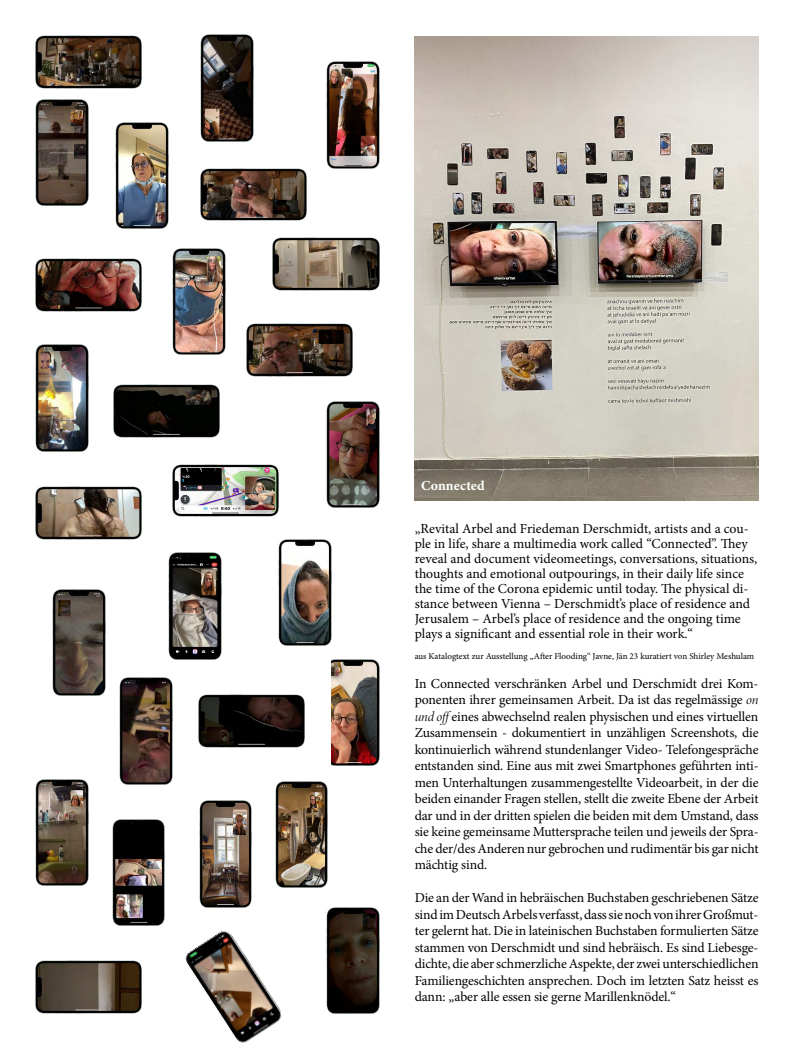
<style>
.page{position:relative;width:794px;height:1063px;background:#fff}
.page>*{position:absolute;margin:0;border:0;box-sizing:border-box;transform-origin:0 0}
.t1{font:13.75px/16.5px "Minion Pro";letter-spacing:-.005em;color:#000;text-align:justify}
.t2{font:13.75px "Minion Variable Concept";letter-spacing:.005em;color:#fff}
.t3{font:9px "Minion Pro";color:#000}
.s1{font-family:"Minion Variable Concept";font-style:italic}
</style>
<div class="page">
<img style="left:415px;top:37px;width:343px;height:463px">
<img style="left:35px;top:99px;width:53px;height:107px">
<img style="left:331px;top:659px;width:48px;height:107px">
<img style="left:326px;top:401px;width:53px;height:107px">
<img style="left:115px;top:122px;width:53px;height:107px">
<img style="left:112px;top:819px;width:53px;height:106px">
<img style="left:275px;top:781px;width:53px;height:107px">
<img style="left:36px;top:345px;width:53px;height:106px">
<img style="left:35px;top:780px;width:53px;height:106px">
<img style="left:119px;top:678px;width:53px;height:106px">
<img style="left:273px;top:237px;width:106px;height:53px">
<img style="left:52px;top:589px;width:53px;height:106px">
<img style="left:200px;top:35px;width:53px;height:106px">
<img style="left:199px;top:801px;width:53px;height:106px">
<img style="left:278px;top:540px;width:53px;height:106px">
<img style="left:168px;top:553px;width:53px;height:106px">
<img style="left:185px;top:930px;width:97px;height:113px">
<img style="left:173px;top:248px;width:52px;height:106px">
<img style="left:326px;top:62px;width:53px;height:106px">
<img style="left:326px;top:907px;width:53px;height:106px">
<img style="left:246px;top:324px;width:107px;height:52px">
<img style="left:35px;top:960px;width:106px;height:53px">
<img style="left:35px;top:35px;width:107px;height:53px">
<img style="left:200px;top:168px;width:106px;height:53px">
<img style="left:113px;top:385px;width:107px;height:52px">
<img style="left:35px;top:487px;width:107px;height:53px">
<img style="left:198px;top:695px;width:107px;height:53px">
<img style="left:35px;top:258px;width:107px;height:53px">
<img style="left:172px;top:464px;width:106px;height:53px">
<p class="t2" style="left:421px;top:476px;width:65px">Connected</p>
<p class="t1" style="left:415px;top:521px;width:344px;line-height:15px;text-align:left">„Revital Arbel and Friedeman Derschmidt, artists and a cou&shy;ple in life, share a multimedia work called “Connected”. They reveal and document videomeetings, conversations, situations, thoughts and emotional outpourings, in their daily life since the time of the Corona epidemic until today. The physical di&shy;stance between Vienna – Derschmidt’s place of residence and Jerusalem – Arbel’s place of residence and the ongoing time plays a significant and essential role in their work.“</p>
<p class="t3" style="left:415px;top:650px;width:341px">aus Katalogtext zur Ausstellung „After Flooding“ Javne, Jän 23 kuratiert von Shirley Meshulam</p>
<p class="t1" style="left:415px;top:675px;width:345px">In Connected verschränken Arbel und Derschmidt drei Kom&shy;ponenten ihrer gemeinsamen Arbeit. Da ist das regelmässige <span class="s1">on und off</span>eines abwechselnd realen physischen und eines virtuellen Zusammensein - dokumentiert in unzähligen Screenshots, die kontinuierlich während stundenlanger Video- Telefongespräche entstanden sind. Eine aus mit zwei Smartphones geführten inti&shy;men Unterhaltungen zusammengestellte Videoarbeit, in der die beiden einander Fragen stellen, stellt die zweite Ebene der Arbeit dar und in der dritten spielen die beiden mit dem Umstand, dass sie keine gemeinsame Muttersprache teilen und jeweils der Spra&shy;che der/des Anderen nur gebrochen und rudimentär bis gar nicht mächtig sind.</p>
<p class="t1" style="left:415px;top:890px;width:345px">Die an der Wand in hebräischen Buchstaben geschriebenen Sätze sind im Deutsch Arbels verfasst, dass sie noch von ihrer Großmut&shy;ter gelernt hat. Die in lateinischen Buchstaben formulierten Sätze stammen von Derschmidt und sind hebräisch. Es sind Liebesge&shy;dichte, die aber schmerzliche Aspekte, der zwei unterschiedlichen Familiengeschichten ansprechen. Doch im letzten Satz heisst es dann: „aber alle essen sie gerne Marillenknödel.“</p>
</div>
